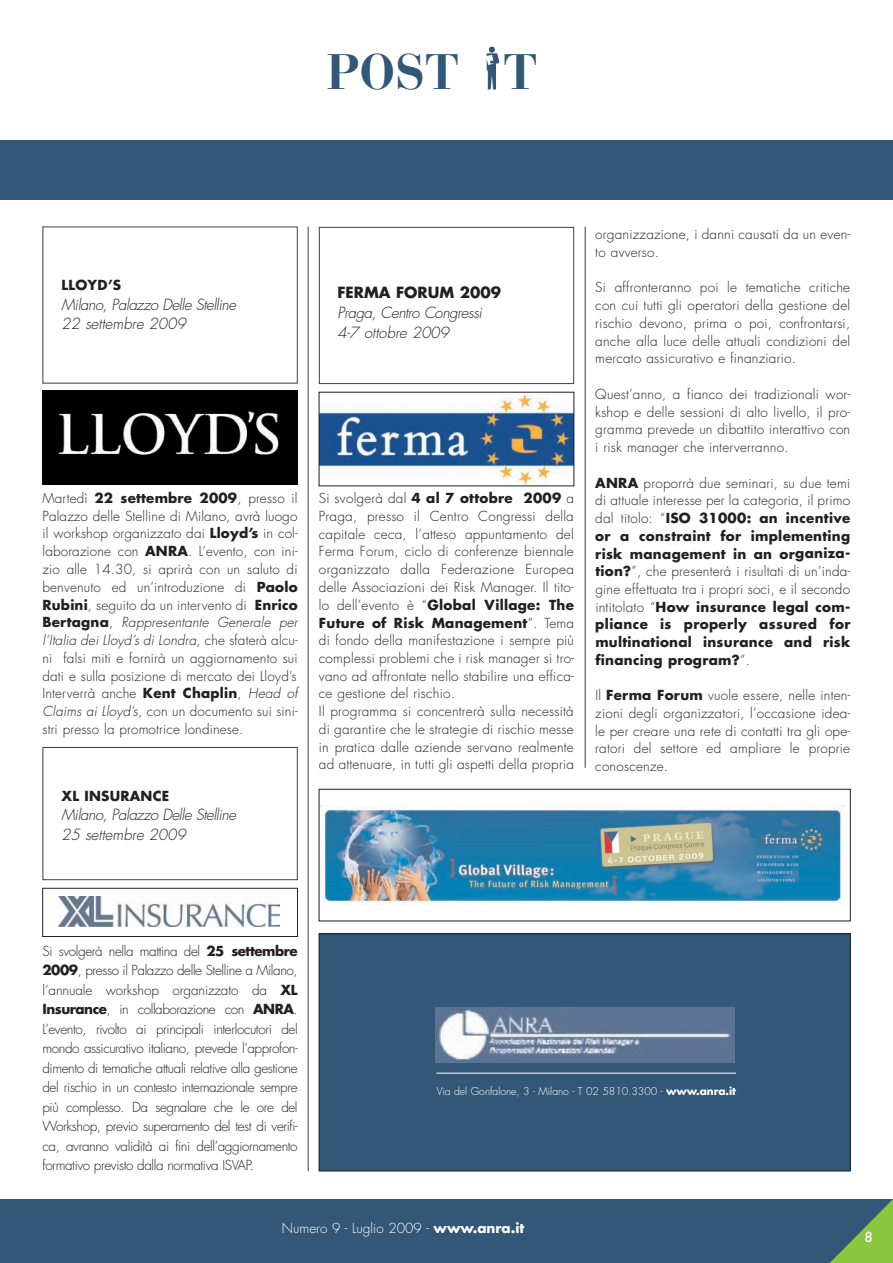
<style>
.page{position:relative;width:893px;height:1263px;background:#fff}
.page>*{position:absolute;margin:0;border:0;box-sizing:border-box;transform-origin:0 0}
.t1{font:700 49.5px "Bauer Bodoni";color:#335777}
.t2{font:italic 300 15px/19.6px "Futura";letter-spacing:-.03em;color:#231f20}
.t3{font:700 15px "Futura";color:#231f20}
.t4{font:300 13.5px/17.7px "Futura";letter-spacing:.02em;color:#231f20;text-align:justify}
.t5{font:700 13.5px/17.7px "Futura";letter-spacing:.02em;color:#231f20;text-align:justify}
.t6{font:300 13.5px "Futura";color:#fff}
.t7{font:500 13.5px "Futura";color:#fff}
.t8{font:300 10.5px "Futura";letter-spacing:-.005em;color:#fff}
.s1{font-family:"Law&Order";font-weight:400;font-size:51px}
.s2{font-weight:700}
.s3{font-style:italic}
.s4{font-weight:300}
</style>
<div class="page">
<div style="left:0;top:1199px;width:447px;height:64px;background:#335777"></div>
<div style="left:447px;top:1199px;width:446px;height:64px;background:#335777"></div>
<div style="left:43px;top:747px;width:255px;height:133px;border:1px solid #3e3e3f"></div>
<div style="left:319px;top:227px;width:255px;height:157px;border:1px solid #3e3e3f"></div>
<svg style="left:830px;top:1199px;width:63px;height:64px"></svg>
<hr style="left:308px;top:226px;width:1px;height:945px;background:#3e3e3f">
<hr style="left:585px;top:226px;width:1px;height:542px;background:#3e3e3f">
<img style="left:43px;top:391px;width:255px;height:94px">
<img style="left:59px;top:896px;width:221px;height:31px">
<div style="left:43px;top:888px;width:255px;height:49px;border:1px solid #231f20"></div>
<img style="left:321px;top:394px;width:251px;height:90px">
<img style="left:321px;top:806px;width:524px;height:99px">
<div style="left:319px;top:789px;width:531px;height:132px;border:1px solid #231f20"></div>
<div style="left:0;top:140px;width:893px;height:59px;background:#335777"></div>
<div style="left:319px;top:934px;width:531px;height:237px;background:#335777"></div>
<div style="left:319px;top:933px;width:531px;height:238px;border:1px solid #231f20"></div>
<img style="left:435px;top:1008px;width:299px;height:54px">
<hr style="left:436px;top:1073px;width:300px;height:1px;background:#fff">
<h1 class="t1" style="left:326px;top:54px;width:212px">POST T<span class="s1">m</span></h1>
<p class="t5" style="left:62px;top:277px;width:61px">LLOYD’S</p>
<p class="t2" style="left:62px;top:296px;width:176px">Milano, Palazzo Delle Stelline<br>22 settembre 2009</p>
<p class="t3" style="left:337px;top:286px;width:165px">FERMA FORUM 2009</p>
<p class="t2" style="left:337px;top:304px;width:146px">Praga, Centro Congressi<br>4-7 ottobre 2009</p>
<p class="t4" style="left:43px;top:490px;width:257px">Martedì <span class="s2">22 settembre 2009</span><span class="s3">,</span> presso il Palazzo delle Stelline di Milano, avrà luogo il workshop organizzato dai <span class="s2">Lloyd’s</span> in col&shy;laborazione con <span class="s2">ANRA</span><span class="s3">.</span> L’evento, con ini&shy;zio alle 14.30, si aprirà con un saluto di benvenuto ed un’introduzione di <span class="s2">Paolo Rubini</span><span class="s3">,</span> seguito da un intervento di <span class="s2">Enrico Bertagna</span>, <span class="s3">Rappresentante Generale per l’Italia dei Lloyd’s di Londra</span>, che sfaterà alcu&shy;ni falsi miti e fornirà un aggiornamento sui dati e sulla posizione di mercato dei Lloyd’s Interverrà anche <span class="s2">Kent Chaplin</span>, <span class="s3">Head of Claims ai Lloyd’s</span>, con un documento sui sini&shy;stri presso la promotrice londinese.</p>
<p class="t5" style="left:62px;top:788px;width:109px">XL INSURANCE</p>
<p class="t2" style="left:62px;top:806px;width:176px">Milano, Palazzo Delle Stelline<br>25 settembre 2009</p>
<p class="t4" style="left:319px;top:491px;width:257px;text-align:left">Si svolgerà dal <span class="s2">4 al 7 ottobre 2009</span> a Praga, presso il Centro Congressi della capitale ceca, l’atteso appuntamento del Ferma Forum, ciclo di conferenze biennale organizzato dalla Federazione Europea delle Associazioni dei Risk Manager. Il tito&shy;lo dell’evento è “<span class="s2">Global Village: The Future of Risk Management</span>”. Tema di fondo della manifestazione i sempre più complessi problemi che i risk manager si tro&shy;vano ad affrontate nello stabilire una effica&shy;ce gestione del rischio.<br>Il programma si concentrerà sulla necessità di garantire che le strategie di rischio messe in pratica dalle aziende servano realmente ad attenuare, in tutti gli aspetti della propria</p>
<p class="t4" style="left:595px;top:226px;width:256px">organizzazione, i danni causati da un even&shy;to avverso.</p>
<p class="t4" style="left:595px;top:280px;width:256px">Si affronteranno poi le tematiche critiche con cui tutti gli operatori della gestione del rischio devono, prima o poi, confrontarsi, anche alla luce delle attuali condizioni del mercato assicurativo e finanziario.</p>
<p class="t4" style="left:595px;top:386px;width:256px">Quest’anno, a fianco dei tradizionali wor&shy;kshop e delle sessioni di alto livello, il pro&shy;gramma prevede un dibattito interattivo con i risk manager che interverranno.</p>
<p class="t5" style="left:595px;top:475px;width:257px">ANRA <span class="s4">proporrà due seminari, su due temi di attuale interesse per la categoria, il primo dal titolo: “</span>ISO 31000: an incentive or a constraint for implementing risk management in an organiza&shy;tion?<span class="s4">”, che presenterà i risultati di un’inda&shy;gine effettuata tra i propri soci, e il secondo intitolato “</span>How insurance legal com&shy;pliance is properly assured for multinational insurance and risk financing program?<span class="s4">”.</span></p>
<p class="t4" style="left:595px;top:687px;width:256px">Il <span class="s2">Ferma Forum</span> vuole essere, nelle inten&shy;zioni degli organizzatori, l’occasione idea&shy;le per creare una rete di contatti tra gli ope&shy;ratori del settore ed ampliare le proprie conoscenze.</p>
<p class="t4" style="left:43px;top:942px;width:257px;line-height:19.5px">Si svolgerà nella mattina del <span class="s2">25 settembre 2009</span>, presso il Palazzo delle Stelline a Milano, l’annuale workshop organizzato da <span class="s2">XL Insurance</span>, in collaborazione con <span class="s2">ANRA</span>.<br>L’evento, rivolto ai principali interlocutori del mondo assicurativo italiano, prevede l’approfon&shy;dimento di tematiche attuali relative alla gestione del rischio in un contesto internazionale sempre più complesso. Da segnalare che le ore del Workshop, previo superamento del test di verifi&shy;ca, avranno validità ai fini dell’aggiornamento formativo previsto dalla normativa ISVAP.</p>
<p class="t8" style="left:437px;top:1086px;width:301px">Via del Gonfalone, 3 - Milano - T 02 5810.3300 - <span class="s2">www.anra.it</span></p>
<p class="t6" style="left:282px;top:1222px;width:244px">Numero 9 - Luglio 2009 - <span class="s2">www.anra.it</span></p>
<p class="t7" style="left:864px;top:1229px;width:10px">8</p>
</div>
